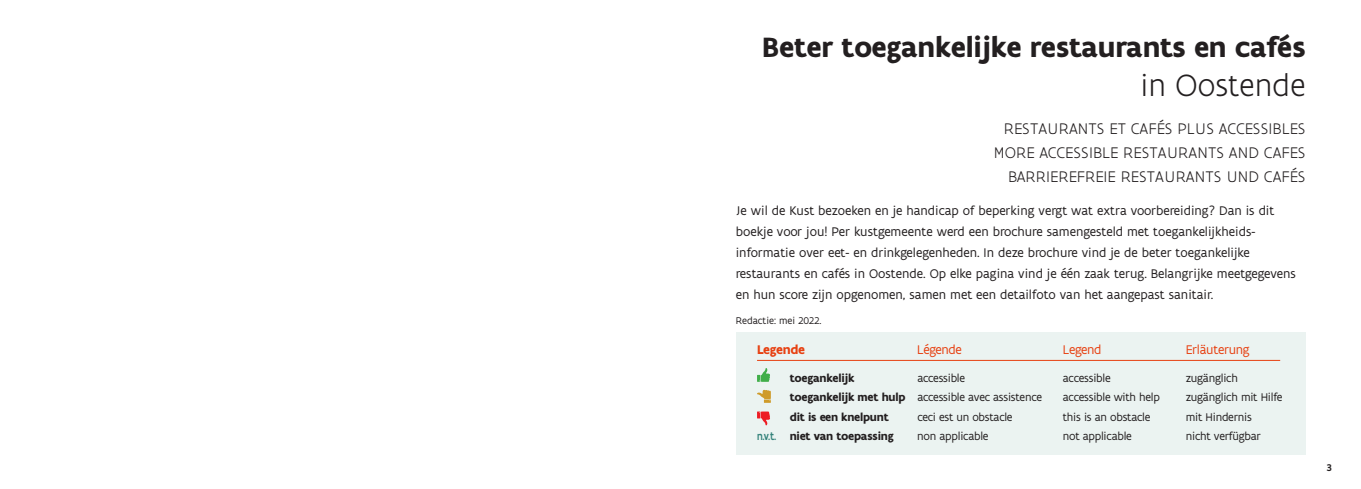
<style>
.page{position:relative;width:1361px;height:489px;background:#fff}
.page>*{position:absolute;margin:0;border:0;box-sizing:border-box;transform-origin:0 0}
.t1{font:300 33px "Flanders Art Sans";letter-spacing:-.01em;color:#231f20}
.t2{font:700 30px "Flanders Art Sans";letter-spacing:-.01em;color:#231f20}
.t3{font:300 16.5px "Flanders Art Sans";letter-spacing:.005em;color:#231f20}
.t4{font:13.5px/21px "Flanders Art Sans";color:#231f20}
.t5{font:13.5px "Flanders Art Sans";letter-spacing:-.02em;color:#e74011}
.t6{font:700 13.5px "Flanders Art Sans";letter-spacing:-.02em;color:#e74011}
.t7{font:12px/19.5px "Flanders Art Sans";letter-spacing:-.02em;color:#231f20}
.t8{font:700 12px/19.5px "Flanders Art Sans";letter-spacing:-.02em;color:#231f20}
.t9{font:500 12px "Flanders Art Sans";color:#328179;scale:.85 1}
.t10{font:10.5px "Flanders Art Sans";color:#231f20}
.t11{font:500 10.5px "Flanders Art Sans";color:#231f20}
</style>
<div class="page">
<div style="left:736px;top:333px;width:569px;height:122px;background:#ebf3f1"></div>
<hr style="left:757px;top:360px;width:523px;height:1px;background:#e74011">
<svg style="left:757px;top:368px;width:13px;height:14px"></svg>
<svg style="left:757px;top:390px;width:14px;height:13px"></svg>
<svg style="left:757px;top:412px;width:13px;height:13px"></svg>
<h2 class="t2" style="left:762px;top:28px;width:545px">Beter toegankelijke restaurants en cafés</h2>
<p class="t1" style="left:1140px;top:66px;width:167px">in Oostende</p>
<p class="t3" style="left:1004px;top:119px;width:303px">RESTAURANTS ET CAFÉS PLUS ACCESSIBLES</p>
<p class="t3" style="left:994px;top:143px;width:313px">MORE ACCESSIBLE RESTAURANTS AND CAFES</p>
<p class="t3" style="left:1008px;top:167px;width:299px">BARRIEREFREIE RESTAURANTS UND CAFÉS</p>
<p class="t4" style="left:736px;top:200px;width:562px">Je wil de Kust bezoeken en je handicap of beperking vergt wat extra voorbereiding? Dan is dit boekje voor jou! Per kustgemeente werd een brochure samengesteld met toegankelijkheids&shy;informatie over eet- en drinkgelegenheden. In deze brochure vind je de beter toegankelijke restaurants en cafés in Oostende. Op elke pagina vind je één zaak terug. Belangrijke meetgegevens en hun score zijn opgenomen, samen met een detailfoto van het aangepast sanitair.</p>
<p class="t10" style="left:736px;top:314px;width:87px">Redactie: mei 2022.</p>
<p class="t6" style="left:757px;top:341px;width:49px">Legende</p>
<p class="t5" style="left:917px;top:341px;width:46px">Légende</p>
<p class="t5" style="left:1063px;top:341px;width:40px">Legend</p>
<p class="t5" style="left:1186px;top:341px;width:65px">Erläuterung</p>
<p class="t9" style="left:757px;top:429px;width:24px">n.v.t.</p>
<p class="t8" style="left:790px;top:368px;width:117px">toegankelijk toegankelijk met hulp dit is een knelpunt niet van toepassing</p>
<p class="t7" style="left:917px;top:368px;width:126px">accessible<br>accessible avec assistence ceci est un obstacle<br>non applicable</p>
<p class="t7" style="left:1063px;top:368px;width:99px">accessible accessible with help this is an obstacle not applicable</p>
<p class="t7" style="left:1186px;top:368px;width:98px">zugänglich zugänglich mit Hilfe mit Hindernis<br>nicht verfügbar</p>
<p class="t11" style="left:1327px;top:461px;width:6px">3</p>
</div>
